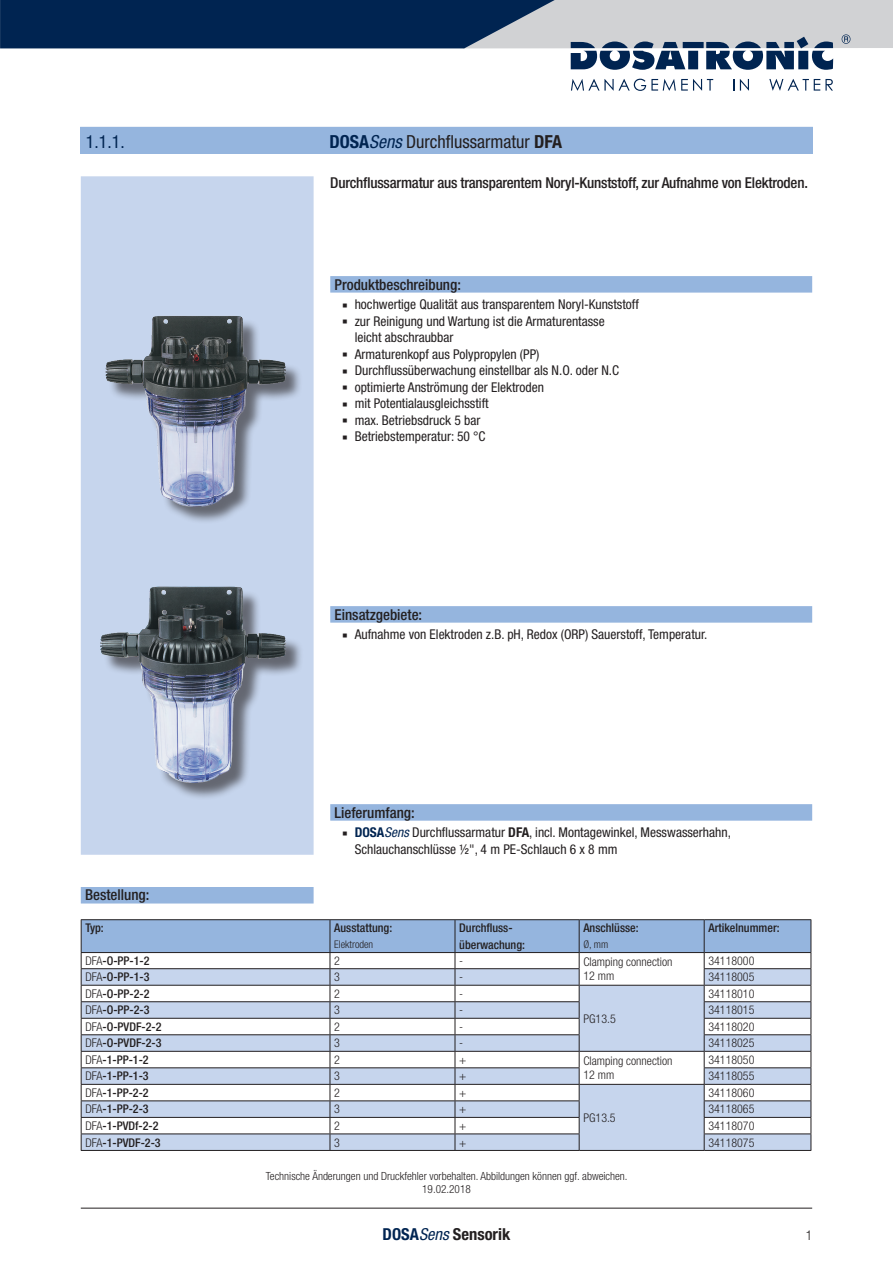
<style>
.page{position:relative;width:893px;height:1263px;background:#fff}
.page>*{position:absolute;margin:0;border:0;box-sizing:border-box;transform-origin:0 0}
.t1{font:condensed 18px "Helvetica Neue LT Pro";color:#231f20}
.t2{font:condensed 18px "Helvetica Neue LT Pro";color:#002451}
.t3{font:700 condensed 16.5px "Helvetica Neue LT Pro";color:#231f20}
.t4{font:500 condensed 15px "Helvetica Neue LT Pro";letter-spacing:-.015em;color:#231f20}
.t5{font:condensed 13.5px/16.5px "Helvetica Neue LT Pro";color:#231f20}
.t6{font:300 condensed 13.5px "Helvetica Neue LT Pro";color:#231f20}
.t7{font:500 condensed 12px/16.5px "Helvetica Neue LT Pro";color:#231f20}
.t8{font:300 condensed 12px/14.4px "Helvetica Neue LT Pro";color:#231f20}
.t9{font:300 condensed 11.25px/13.5px "Helvetica Neue LT Pro";color:#231f20;text-align:center}
.t10{font:300 condensed 10.5px "Helvetica Neue LT Pro";color:#231f20}
.s1{font-weight:700;color:#002451}
.s2{font-style:italic;color:#002451}
.s3{font-weight:700}
.s4{font-weight:300}
.s5{color:#002451}
.s6{font-weight:400;font-style:italic;color:#002451}
</style>
<div class="page">
<hr style="left:81px;top:1208px;width:731px;height:1px;background:#231f20">
<svg style="left:571px;top:79px;width:142px;height:12px"></svg>
<svg style="left:733px;top:79px;width:1px;height:12px"></svg>
<svg style="left:740px;top:79px;width:9px;height:12px"></svg>
<svg style="left:769px;top:79px;width:64px;height:12px"></svg>
<svg style="left:0;top:0;width:893px;height:70px"></svg>
<div style="left:81px;top:176px;width:233px;height:679px;background:#c6d5ed;border:2px solid #c6d5ed"></div>
<div style="left:108px;top:318px;width:195px;height:206px;background:#231f20;opacity:.6"></div>
<img style="left:105px;top:316px;width:188px;height:198px">
<div style="left:103px;top:590px;width:201px;height:210px;background:#231f20;opacity:.6"></div>
<img style="left:100px;top:586px;width:195px;height:209px">
<div style="left:80px;top:127px;width:733px;height:27px;background:#95b5de"></div>
<div style="left:81px;top:887px;width:233px;height:16px;background:#95b5de"></div>
<hr style="left:81px;top:1150px;width:249px;height:1px;background:#231f20">
<hr style="left:330px;top:1150px;width:125px;height:1px;background:#231f20">
<hr style="left:455px;top:1150px;width:124px;height:1px;background:#231f20">
<hr style="left:704px;top:1150px;width:107px;height:1px;background:#231f20">
<hr style="left:81px;top:919px;width:249px;height:1px;background:#231f20">
<hr style="left:330px;top:919px;width:125px;height:1px;background:#231f20">
<hr style="left:455px;top:919px;width:124px;height:1px;background:#231f20">
<hr style="left:579px;top:919px;width:125px;height:1px;background:#231f20">
<hr style="left:704px;top:919px;width:107px;height:1px;background:#231f20">
<svg style="left:81px;top:920px;width:731px;height:230px"></svg>
<hr style="left:579px;top:1150px;width:125px;height:1px;background:#231f20">
<div style="left:330px;top:276px;width:482px;height:17px;background:#95b5de"></div>
<div style="left:330px;top:606px;width:482px;height:17px;background:#95b5de"></div>
<div style="left:330px;top:804px;width:482px;height:17px;background:#95b5de"></div>
<h1 class="t2" style="left:86px;top:131px;width:40px">1.1.1.</h1>
<h1 class="t1" style="left:329px;top:131px;width:234px"><span class="s1">DOSA</span><span class="s2">Sens</span> Durchflussarmatur <span class="s3">DFA</span></h1>
<p class="t4" style="left:330px;top:173px;width:479px">Durchflussarmatur aus transparentem Noryl-Kunststoff, zur Aufnahme von Elektroden.</p>
<p class="t4" style="left:334px;top:275px;width:128px">Produktbeschreibung:</p>
<p class="t5" style="left:355px;top:296px;width:286px">hochwertige Qualität aus transparentem Noryl-Kunststoff zur Reinigung und Wartung ist die Armaturentasse<br>leicht abschraubbar<br>Armaturenkopf aus Polypropylen (PP)<br>Durchflussüberwachung einstellbar als N.O. oder N.C optimierte Anströmung der Elektroden<br>mit Potentialausgleichsstift<br>max. Betriebsdruck 5 bar<br>Betriebstemperatur: 50 °C</p>
<p class="t4" style="left:334px;top:605px;width:89px">Einsatzgebiete:</p>
<p class="t5" style="left:355px;top:626px;width:354px">Aufnahme von Elektroden z.B. pH, Redox (ORP) Sauerstoff, Temperatur.</p>
<p class="t4" style="left:334px;top:803px;width:82px">Lieferumfang:</p>
<p class="t5" style="left:355px;top:824px;width:378px"><span class="s1">DOSA</span><span class="s2">Sens</span> Durchflussarmatur <span class="s3">DFA</span>, incl. Montagewinkel, Messwasserhahn,<br>Schlauchanschlüsse ½", 4 m PE-Schlauch 6 x 8 mm</p>
<p class="t4" style="left:85px;top:886px;width:66px">Bestellung:</p>
<p class="t7" style="left:85px;top:919px;width:20px">Typ:</p>
<p class="t7" style="left:334px;top:919px;width:59px">Ausstattung:</p>
<p class="t10" style="left:334px;top:938px;width:41px">Elektroden</p>
<p class="t7" style="left:459px;top:919px;width:67px">Durchfluss&shy;überwachung:</p>
<p class="t7" style="left:583px;top:919px;width:57px">Anschlüsse:</p>
<p class="t10" style="left:583px;top:938px;width:26px">Ø, mm</p>
<p class="t7" style="left:708px;top:919px;width:73px">Artikelnummer:</p>
<p class="t7" style="left:85px;top:952px;width:66px"><span class="s4">DFA</span>-O-PP-1-2</p>
<p class="t8" style="left:334px;top:953px;width:7px">2</p>
<p class="t8" style="left:459px;top:953px;width:5px">-</p>
<p class="t8" style="left:583px;top:954px;width:91px">Clamping connection<br>12 mm</p>
<p class="t8" style="left:708px;top:953px;width:48px">34118000</p>
<p class="t7" style="left:85px;top:968px;width:66px"><span class="s4">DFA</span>-O-PP-1-3</p>
<p class="t8" style="left:334px;top:970px;width:7px">3</p>
<p class="t8" style="left:459px;top:970px;width:5px">-</p>
<p class="t8" style="left:708px;top:970px;width:48px">34118005</p>
<p class="t7" style="left:85px;top:985px;width:66px"><span class="s4">DFA</span>-O-PP-2-2</p>
<p class="t8" style="left:334px;top:986px;width:7px">2</p>
<p class="t8" style="left:459px;top:986px;width:5px">-</p>
<p class="t8" style="left:583px;top:1011px;width:34px">PG13.5</p>
<p class="t8" style="left:708px;top:986px;width:48px">34118010</p>
<p class="t7" style="left:85px;top:1002px;width:66px"><span class="s4">DFA</span>-O-PP-2-3</p>
<p class="t8" style="left:334px;top:1003px;width:7px">3</p>
<p class="t8" style="left:459px;top:1003px;width:5px">-</p>
<p class="t8" style="left:708px;top:1003px;width:48px">34118015</p>
<p class="t7" style="left:85px;top:1018px;width:78px"><span class="s4">DFA</span>-O-PVDF-2-2</p>
<p class="t8" style="left:334px;top:1019px;width:7px">2</p>
<p class="t8" style="left:459px;top:1019px;width:5px">-</p>
<p class="t8" style="left:708px;top:1019px;width:48px">34118020</p>
<p class="t7" style="left:85px;top:1035px;width:78px"><span class="s4">DFA</span>-O-PVDF-2-3</p>
<p class="t8" style="left:334px;top:1036px;width:7px">3</p>
<p class="t8" style="left:459px;top:1036px;width:5px">-</p>
<p class="t8" style="left:708px;top:1036px;width:48px">34118025</p>
<p class="t7" style="left:85px;top:1051px;width:65px"><span class="s4">DFA</span>-1-PP-1-2</p>
<p class="t8" style="left:334px;top:1052px;width:7px">2</p>
<p class="t8" style="left:459px;top:1052px;width:9px">+</p>
<p class="t8" style="left:583px;top:1053px;width:91px">Clamping connection<br>12 mm</p>
<p class="t8" style="left:708px;top:1052px;width:48px">34118050</p>
<p class="t7" style="left:85px;top:1068px;width:65px"><span class="s4">DFA</span>-1-PP-1-3</p>
<p class="t8" style="left:334px;top:1069px;width:7px">3</p>
<p class="t8" style="left:459px;top:1069px;width:9px">+</p>
<p class="t8" style="left:708px;top:1069px;width:48px">34118055</p>
<p class="t7" style="left:85px;top:1084px;width:65px"><span class="s4">DFA</span>-1-PP-2-2</p>
<p class="t8" style="left:334px;top:1085px;width:7px">2</p>
<p class="t8" style="left:459px;top:1085px;width:9px">+</p>
<p class="t8" style="left:583px;top:1110px;width:34px">PG13.5</p>
<p class="t8" style="left:708px;top:1085px;width:48px">34118060</p>
<p class="t7" style="left:85px;top:1101px;width:65px"><span class="s4">DFA</span>-1-PP-2-3</p>
<p class="t8" style="left:334px;top:1102px;width:7px">3</p>
<p class="t8" style="left:459px;top:1102px;width:9px">+</p>
<p class="t8" style="left:708px;top:1102px;width:48px">34118065</p>
<p class="t7" style="left:85px;top:1117px;width:75px"><span class="s4">DFA</span>-1-PVDf-2-2</p>
<p class="t8" style="left:334px;top:1118px;width:7px">2</p>
<p class="t8" style="left:459px;top:1118px;width:9px">+</p>
<p class="t8" style="left:708px;top:1118px;width:48px">34118070</p>
<p class="t7" style="left:85px;top:1134px;width:77px"><span class="s4">DFA</span>-1-PVDF-2-3</p>
<p class="t8" style="left:334px;top:1135px;width:7px">3</p>
<p class="t8" style="left:459px;top:1135px;width:9px">+</p>
<p class="t8" style="left:708px;top:1135px;width:48px">34118075</p>
<p class="t9" style="left:266px;top:1169px;width:363px">Technische Änderungen und Druckfehler vorbehalten. Abbildungen können ggf. abweichen.<br>19.02.2018</p>
<p class="t3" style="left:383px;top:1224px;width:129px"><span class="s5">DOSA</span><span class="s6">Sens</span> Sensorik</p>
<p class="t6" style="left:806px;top:1227px;width:8px">1</p>
</div>
